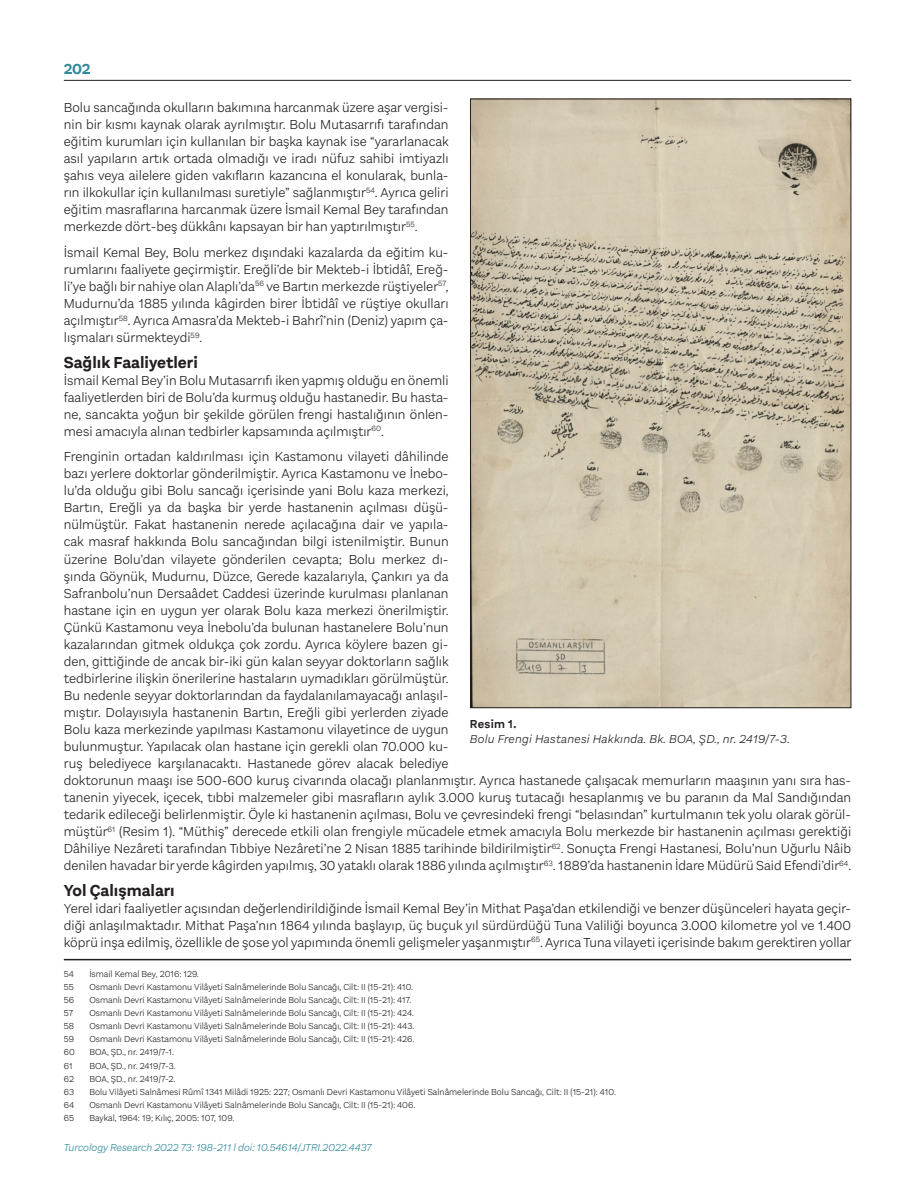
<style>
.page{position:relative;width:915px;height:1191px;background:#fff}
.page>*{position:absolute;margin:0;border:0;box-sizing:border-box;transform-origin:0 0}
.t1{font:700 16.5px "Aestetico";color:#231f20}
.t2{font:700 15px "Aestetico";color:#318a9b}
.t3{font:300 13.5px/17.1px "Aestetico";color:#231f20;text-align:justify}
.t4{font:italic 300 12px "Aestetico";letter-spacing:.025em;color:#231f20}
.t5{font:600 12px "Aestetico";letter-spacing:.025em;color:#231f20}
.t6{font:italic 300 10.5px "Aestetico";color:#318a9b}
.dipnot_copy{font:300 9px "Aestetico";color:#231f20}
</style>
<div class="page">
<hr style="left:64px;top:959px;width:786px;height:1px;background:#231f20">
<hr style="left:64px;top:80px;width:786px;height:1px;background:#231f20">
<img style="left:472px;top:101px;width:376px;height:605px">
<p class="t2" style="left:64px;top:60px;width:28px">202</p>
<p class="t3" style="left:64px;top:99px;width:386px">Bolu sancağında okulların bakımına harcanmak üzere aşar vergisi&shy;nin bir kısmı kaynak olarak ayrılmıştır. Bolu Mutasarrıfı tarafından eğitim kurumları için kullanılan bir başka kaynak ise “yararlanacak asıl yapıların artık ortada olmadığı ve iradı nüfuz sahibi imtiyazlı şahıs veya ailelere giden vakıfların kazancına el konularak, bunla&shy;rın ilkokullar için kullanılması suretiyle” sağlanmıştır<sup>54</sup>. Ayrıca geliri eğitim masraflarına harcanmak üzere İsmail Kemal Bey tarafından merkezde dört-beş dükkânı kapsayan bir han yaptırılmıştır<sup>55</sup>.</p>
<p class="t3" style="left:64px;top:244px;width:386px">İsmail Kemal Bey, Bolu merkez dışındaki kazalarda da eğitim ku&shy;rumlarını faaliyete geçirmiştir. Ereğli’de bir Mekteb-i İbtidâî, Ereğ&shy;li’ye bağlı bir nahiye olan Alaplı’da<sup>56</sup> ve Bartın merkezde rüştiyeler<sup>57</sup>, Mudurnu’da 1885 yılında kâgirden birer İbtidâî ve rüştiye okulları açılmıştır<sup>58</sup>. Ayrıca Amasra’da Mekteb-i Bahrî’nin (Deniz) yapım ça&shy;lışmaları sürmekteydi<sup>59</sup>.</p>
<p class="t1" style="left:64px;top:352px;width:135px">Sağlık Faaliyetleri</p>
<p class="t3" style="left:64px;top:371px;width:386px">İsmail Kemal Bey’in Bolu Mutasarrıfı iken yapmış olduğu en önemli faaliyetlerden biri de Bolu’da kurmuş olduğu hastanedir. Bu hasta&shy;ne, sancakta yoğun bir şekilde görülen frengi hastalığının önlen&shy;mesi amacıyla alınan tedbirler kapsamında açılmıştır<sup>60</sup>.</p>
<p class="t3" style="left:64px;top:448px;width:788px;text-align:left">Frenginin ortadan kaldırılması için Kastamonu vilayeti dâhilinde<br>bazı yerlere doktorlar gönderilmiştir. Ayrıca Kastamonu ve İnebo-<br>lu’da olduğu gibi Bolu sancağı içerisinde yani Bolu kaza merkezi,<br>Bartın, Ereğli ya da başka bir yerde hastanenin açılması düşü-<br>nülmüştür. Fakat hastanenin nerede açılacağına dair ve yapıla-<br>cak masraf hakkında Bolu sancağından bilgi istenilmiştir. Bunun<br>üzerine Bolu’dan vilayete gönderilen cevapta; Bolu merkez dı-<br>şında Göynük, Mudurnu, Düzce, Gerede kazalarıyla, Çankırı ya da<br>Safranbolu’nun Dersaâdet Caddesi üzerinde kurulması planlanan<br>hastane için en uygun yer olarak Bolu kaza merkezi önerilmiştir.<br>Çünkü Kastamonu veya İnebolu’da bulunan hastanelere Bolu’nun<br>kazalarından gitmek oldukça çok zordu. Ayrıca köylere bazen gi-<br>den, gittiğinde de ancak bir-iki gün kalan seyyar doktorların sağlık<br>tedbirlerine ilişkin önerilerine hastaların uymadıkları görülmüştür.<br>Bu nedenle seyyar doktorlarından da faydalanılamayacağı anlaşıl-<br>mıştır. Dolayısıyla hastanenin Bartın, Ereğli gibi yerlerden ziyade<br>Bolu kaza merkezinde yapılması Kastamonu vilayetince de uygun<br>bulunmuştur. Yapılacak olan hastane için gerekli olan 70.000 ku-<br>ruş belediyece karşılanacaktı. Hastanede görev alacak belediye<br>doktorunun maaşı ise 500-600 kuruş civarında olacağı planlanmıştır. Ayrıca hastanede çalışacak memurların maaşının yanı sıra has&shy;tanenin yiyecek, içecek, tıbbi malzemeler gibi masrafların aylık 3.000 kuruş tutacağı hesaplanmış ve bu paranın da Mal Sandığından tedarik edileceği belirlenmiştir. Öyle ki hastanenin açılması, Bolu ve çevresindeki frengi “belasından” kurtulmanın tek yolu olarak görül&shy;müştür<sup>61</sup> (Resim 1). “Müthiş” derecede etkili olan frengiyle mücadele etmek amacıyla Bolu merkezde bir hastanenin açılması gerektiği Dâhiliye Nezâreti tarafından Tıbbiye Nezâreti’ne 2 Nisan 1885 tarihinde bildirilmiştir<sup>62</sup>. Sonuçta Frengi Hastanesi, Bolu’nun Uğurlu Nâib denilen havadar bir yerde kâgirden yapılmış, 30 yataklı olarak 1886 yılında açılmıştır<sup>63</sup>. 1889’da hastanenin İdare Müdürü Said Efendi’dir<sup>64</sup>.</p>
<p class="t1" style="left:64px;top:880px;width:112px">Yol Çalışmaları</p>
<p class="t3" style="left:64px;top:899px;width:788px">Yerel idari faaliyetler açısından değerlendirildiğinde İsmail Kemal Bey’in Mithat Paşa’dan etkilendiği ve benzer düşünceleri hayata geçir&shy;diği anlaşılmaktadır. Mithat Paşa’nın 1864 yılında başlayıp, üç buçuk yıl sürdürdüğü Tuna Valiliği boyunca 3.000 kilometre yol ve 1.400 köprü inşa edilmiş, özellikle de şose yol yapımında önemli gelişmeler yaşanmıştır<sup>65</sup>. Ayrıca Tuna vilayeti içerisinde bakım gerektiren yollar</p>
<p class="dipnot_copy" style="left:64px;top:969px;width:12px">54</p>
<p class="dipnot_copy" style="left:89px;top:969px;width:111px">İsmail Kemal Bey, 2016: 129.</p>
<p class="dipnot_copy" style="left:64px;top:982px;width:12px">55</p>
<p class="dipnot_copy" style="left:89px;top:982px;width:325px">Osmanlı Devri Kastamonu Vilâyeti Salnâmelerinde Bolu Sancağı, Cilt: II (15-21): 410.</p>
<p class="dipnot_copy" style="left:64px;top:995px;width:12px">56</p>
<p class="dipnot_copy" style="left:89px;top:995px;width:323px">Osmanlı Devri Kastamonu Vilâyeti Salnâmelerinde Bolu Sancağı, Cilt: II (15-21): 417.</p>
<p class="dipnot_copy" style="left:64px;top:1008px;width:11px">57</p>
<p class="dipnot_copy" style="left:89px;top:1008px;width:326px">Osmanlı Devri Kastamonu Vilâyeti Salnâmelerinde Bolu Sancağı, Cilt: II (15-21): 424.</p>
<p class="dipnot_copy" style="left:64px;top:1021px;width:12px">58</p>
<p class="dipnot_copy" style="left:89px;top:1021px;width:326px">Osmanlı Devri Kastamonu Vilâyeti Salnâmelerinde Bolu Sancağı, Cilt: II (15-21): 443.</p>
<p class="dipnot_copy" style="left:64px;top:1034px;width:12px">59</p>
<p class="dipnot_copy" style="left:89px;top:1034px;width:326px">Osmanlı Devri Kastamonu Vilâyeti Salnâmelerinde Bolu Sancağı, Cilt: II (15-21): 426.</p>
<p class="dipnot_copy" style="left:64px;top:1047px;width:13px">60</p>
<p class="dipnot_copy" style="left:89px;top:1047px;width:86px">BOA, ŞD., nr. 2419/7-1.</p>
<p class="dipnot_copy" style="left:64px;top:1060px;width:10px">61</p>
<p class="dipnot_copy" style="left:89px;top:1060px;width:88px">BOA, ŞD., nr. 2419/7-3.</p>
<p class="dipnot_copy" style="left:64px;top:1073px;width:12px">62</p>
<p class="dipnot_copy" style="left:89px;top:1073px;width:87px">BOA, ŞD., nr. 2419/7-2.</p>
<p class="dipnot_copy" style="left:64px;top:1086px;width:12px">63</p>
<p class="dipnot_copy" style="left:89px;top:1086px;width:528px">Bolu Vilâyeti Salnâmesi Rûmî 1341 Milâdi 1925: 227; Osmanlı Devri Kastamonu Vilâyeti Salnâmelerinde Bolu Sancağı, Cilt: II (15-21): 410.</p>
<p class="dipnot_copy" style="left:64px;top:1099px;width:12px">64</p>
<p class="dipnot_copy" style="left:89px;top:1099px;width:327px">Osmanlı Devri Kastamonu Vilâyeti Salnâmelerinde Bolu Sancağı, Cilt: II (15-21): 406.</p>
<p class="dipnot_copy" style="left:64px;top:1112px;width:12px">65</p>
<p class="dipnot_copy" style="left:89px;top:1112px;width:146px">Baykal, 1964: 19; Kılıç, 2005: 107, 109.</p>
<p class="t5" style="left:469px;top:716px;width:48px">Resim 1.</p>
<p class="t4" style="left:469px;top:732px;width:321px">Bolu Frengi Hastanesi Hakkında. Bk. BOA, ŞD., nr. 2419/7-3.</p>
<p class="t6" style="left:64px;top:1141px;width:309px">Turcology Research 2022 73: 198-211 l doi: 10.54614/JTRI.2022.4437</p>
</div>
